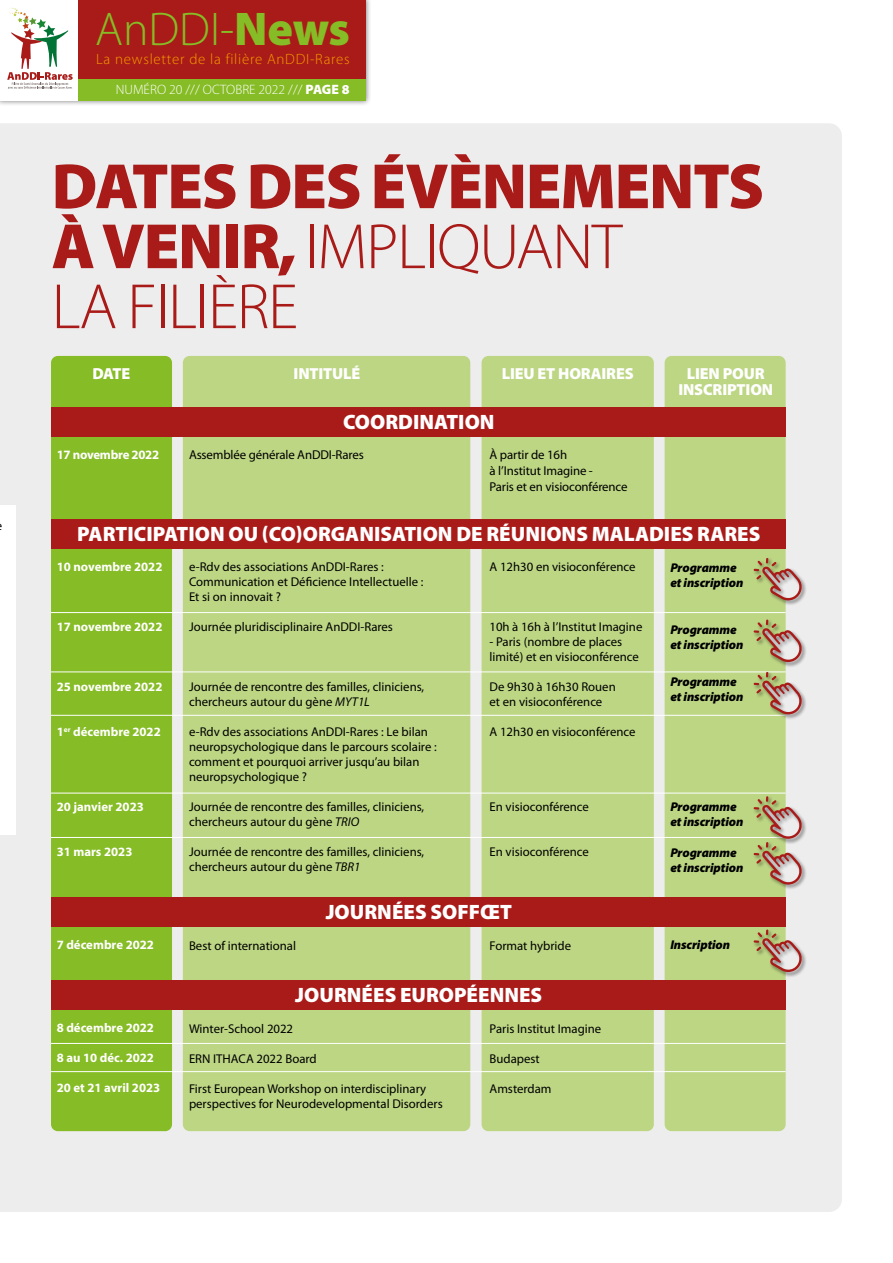
<style>
.page{position:relative;width:893px;height:1263px;background:#fff}
.page>*{position:absolute;margin:0;border:0;box-sizing:border-box;transform-origin:0 0}
.t1{font:900 64.5px/60px "Myriad Pro";letter-spacing:-.02em;color:#a91b18}
.t2{font:300 47.55px "Myriad Pro";color:#86bc25}
.t3{font:900 20.85px "Myriad Pro";color:#fff}
.t4{font:900 16.05px/16px "Myriad Pro";letter-spacing:-.01em;color:#fff;text-align:center}
.t5{font:300 15px "Myriad Pro";letter-spacing:.05em;color:#f59c00}
.t6{font:300 13.65px "Myriad Pro";color:#fff}
.t7{font:12.9px/16px "Myriad Pro";letter-spacing:-.01em;color:#000}
.t8{font:700 12.9px "Myriad Pro";letter-spacing:-.02em;color:#fff}
.t9{font:12.75px/15px "Myriad Pro";color:#000}
.t10{font:700 12.75px "Myriad Pro";color:#fff}
.t11{font:italic 900 12.75px/15px "Myriad Pro";letter-spacing:-.01em;color:#000}
.s1{font-weight:900}
.s2{font-weight:300}
.s3{font-style:italic}
</style>
<div class="page">
<div style="left:0;top:123px;width:842px;height:1089px;background:#eeeded"></div>
<div style="left:665px;top:356px;width:121px;height:775px;background:#bdd684;border-radius:7px"></div>
<div style="left:482px;top:356px;width:172px;height:775px;background:#bdd684;border-radius:7px"></div>
<div style="left:183px;top:356px;width:287px;height:775px;background:#bdd684;border-radius:7px"></div>
<div style="left:51px;top:356px;width:121px;height:775px;background:#86bc25;border-radius:7px"></div>
<div style="left:51px;top:407px;width:734px;height:30px;background:#a91b18"></div>
<div style="left:0;top:0;width:371px;height:107px;background:#000;opacity:.5"></div>
<div style="left:0;top:0;width:366px;height:101px;background:#fff"></div>
<div style="left:78px;top:74px;width:288px;height:27px;background:#86bc25"></div>
<div style="left:78px;top:0;width:288px;height:78px;background:#a91b18"></div>
<svg style="left:7px;top:8px;width:66px;height:81px"></svg>
<div style="left:51px;top:897px;width:734px;height:30px;background:#a91b18"></div>
<div style="left:51px;top:980px;width:734px;height:30px;background:#a91b18"></div>
<div style="left:51px;top:519px;width:734px;height:30px;background:#a91b18"></div>
<div style="left:0;top:505px;width:16px;height:329px;background:#fff"></div>
<hr style="left:51px;top:612px;width:735px;height:1px;background:#fff">
<hr style="left:51px;top:671px;width:735px;height:1px;background:#fff">
<hr style="left:51px;top:715px;width:735px;height:1px;background:#fff">
<hr style="left:51px;top:793px;width:735px;height:1px;background:#fff">
<hr style="left:51px;top:837px;width:735px;height:1px;background:#fff">
<hr style="left:51px;top:1043px;width:735px;height:1px;background:#fff">
<hr style="left:51px;top:1071px;width:735px;height:1px;background:#fff">
<div style="left:752px;top:671px;width:55px;height:49px;background:#000;opacity:.5"></div>
<svg style="left:754px;top:672px;width:48px;height:42px"></svg>
<div style="left:752px;top:795px;width:55px;height:49px;background:#000;opacity:.5"></div>
<div style="left:752px;top:841px;width:55px;height:49px;background:#000;opacity:.5"></div>
<svg style="left:754px;top:796px;width:48px;height:89px"></svg>
<div style="left:752px;top:928px;width:55px;height:49px;background:#000;opacity:.5"></div>
<svg style="left:754px;top:929px;width:48px;height:43px"></svg>
<div style="left:752px;top:618px;width:55px;height:50px;background:#000;opacity:.5"></div>
<svg style="left:754px;top:619px;width:48px;height:43px"></svg>
<div style="left:752px;top:557px;width:55px;height:49px;background:#000;opacity:.5"></div>
<svg style="left:754px;top:558px;width:48px;height:42px"></svg>
<h2 class="t2" style="left:95px;top:3px;width:256px">AnDDI-<span class="s1">News</span></h2>
<p class="t5" style="left:96px;top:51px;width:255px">La newsletter de la filière AnDDI-Rares</p>
<p class="t6" style="left:116px;top:82px;width:235px">NUMÉRO 20 /// OCTOBRE 2022 /// <span class="s1">PAGE 8</span></p>
<h1 class="t1" style="left:52px;top:157px;width:714px">DATES DES ÉVÈNEMENTS<br>À VENIR, <span class="s2">IMPLIQUANT<br>LA FILIÈRE</span></h1>
<p class="t4" style="left:92px;top:366px;width:40px">DATE</p>
<p class="t4" style="left:294px;top:366px;width:68px">INTITULÉ</p>
<p class="t4" style="left:502px;top:366px;width:133px">LIEU ET HORAIRES</p>
<p class="t4" style="left:678px;top:366px;width:96px">LIEN POUR<br>INSCRIPTION</p>
<p class="t8" style="left:57px;top:446px;width:104px">17 novembre 2022</p>
<h3 class="t3" style="left:343px;top:410px;width:153px">COORDINATION</h3>
<p class="t7" style="left:189px;top:446px;width:176px">Assemblée générale AnDDI-Rares</p>
<p class="t7" style="left:490px;top:446px;width:140px">À partir de 16h<br>à l’Institut Imagine -<br>Paris et en visioconférence</p>
<h3 class="t3" style="left:77px;top:522px;width:685px">PARTICIPATION OU (CO)ORGANISATION DE RÉUNIONS MALADIES RARES</h3>
<p class="t10" style="left:57px;top:558px;width:107px">10 novembre 2022</p>
<p class="t10" style="left:57px;top:618px;width:107px">17 novembre 2022</p>
<p class="t10" style="left:57px;top:678px;width:107px">25 novembre 2022</p>
<p class="t10" style="left:57px;top:723px;width:106px">1<sup>er</sup> décembre 2022</p>
<p class="t10" style="left:57px;top:798px;width:89px">20 janvier 2023</p>
<p class="t10" style="left:57px;top:843px;width:77px">31 mars 2023</p>
<p class="t9" style="left:189px;top:560px;width:236px">e-Rdv des associations AnDDI-Rares :<br>Communication et Déficience Intellectuelle :<br>Et si on innovait ?</p>
<p class="t9" style="left:189px;top:620px;width:205px">Journée pluridisciplinaire AnDDI-Rares</p>
<p class="t9" style="left:189px;top:680px;width:237px">Journée de rencontre des familles, cliniciens, chercheurs autour du gène <span class="s3">MYT1L</span></p>
<p class="t9" style="left:189px;top:725px;width:249px">e-Rdv des associations AnDDI-Rares : Le bilan neuropsychologique dans le parcours scolaire : comment et pourquoi arriver jusqu’au bilan neuropsychologique ?</p>
<p class="t9" style="left:189px;top:800px;width:237px">Journée de rencontre des familles, cliniciens, chercheurs autour du gène <span class="s3">TRIO</span></p>
<p class="t9" style="left:189px;top:845px;width:237px">Journée de rencontre des familles, cliniciens, chercheurs autour du gène <span class="s3">TBR1</span></p>
<p class="t9" style="left:490px;top:560px;width:147px">A 12h30 en visioconférence</p>
<p class="t9" style="left:490px;top:620px;width:154px">10h à 16h à l’Institut Imagine</p>
<p class="t9" style="left:490px;top:635px;width:151px">- Paris (nombre de places limité) et en visioconférence</p>
<p class="t9" style="left:490px;top:680px;width:128px">De 9h30 à 16h30 Rouen et en visioconférence</p>
<p class="t9" style="left:490px;top:725px;width:147px">A 12h30 en visioconférence</p>
<p class="t9" style="left:490px;top:800px;width:101px">En visioconférence</p>
<p class="t9" style="left:490px;top:845px;width:101px">En visioconférence</p>
<p class="t11" style="left:670px;top:560px;width:75px">Programme et inscription</p>
<p class="t11" style="left:670px;top:622px;width:75px">Programme et inscription</p>
<p class="t11" style="left:670px;top:674px;width:75px">Programme et inscription</p>
<p class="t11" style="left:670px;top:799px;width:75px">Programme et inscription</p>
<p class="t11" style="left:670px;top:844px;width:75px">Programme et inscription</p>
<h3 class="t3" style="left:326px;top:900px;width:188px">JOURNÉES SOFFŒT</h3>
<p class="t10" style="left:57px;top:936px;width:99px">7 décembre 2022</p>
<p class="t9" style="left:189px;top:938px;width:109px">Best of international</p>
<p class="t9" style="left:490px;top:938px;width:83px">Format hybride</p>
<p class="t11" style="left:670px;top:937px;width:61px">Inscription</p>
<h3 class="t3" style="left:295px;top:983px;width:248px">JOURNÉES EUROPÉENNES</h3>
<p class="t10" style="left:57px;top:1019px;width:99px">8 décembre 2022</p>
<p class="t10" style="left:57px;top:1049px;width:99px">8 au 10 déc. 2022</p>
<p class="t10" style="left:57px;top:1079px;width:105px">20 et 21 avril 2023</p>
<p class="t9" style="left:189px;top:1021px;width:106px">Winter-School 2022</p>
<p class="t9" style="left:189px;top:1051px;width:129px">ERN ITHACA 2022 Board</p>
<p class="t9" style="left:189px;top:1081px;width:255px">First European Workshop on interdisciplinary perspectives for Neurodevelopmental Disorders</p>
<p class="t9" style="left:490px;top:1021px;width:113px">Paris Institut Imagine</p>
<p class="t9" style="left:490px;top:1051px;width:52px">Budapest</p>
<p class="t9" style="left:490px;top:1081px;width:64px">Amsterdam</p>
</div>
